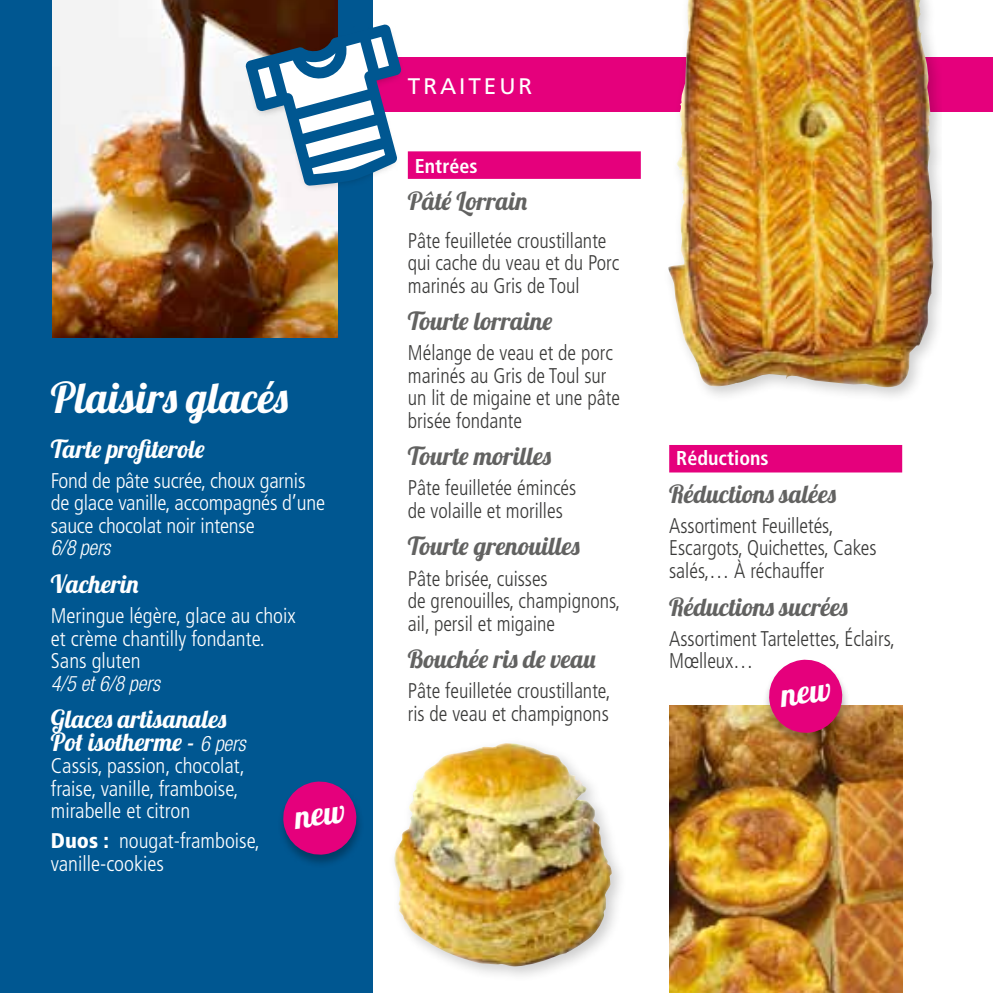
<style>
.page{position:relative;width:993px;height:993px;background:#fff}
.page>*{position:absolute;margin:0;border:0;box-sizing:border-box;transform-origin:0 0}
.t1{font:42.5px "Lobster 1.4";color:#fff}
.t2{font:25px "Lobster 1.4";color:#626261}
.t3{font:25px/22.5px "Lobster 1.4";color:#fff}
.t4{font:22.5px "Frutiger";letter-spacing:.13em;color:#fff}
.t5{font:300 condensed 21.25px/22.5px "Frutiger";color:#3a3a39;scale:.95 1}
.t6{font:300 condensed 21.25px/22.5px "Frutiger";color:#fff}
.t7{font:italic 300 condensed 21.25px "Helvetica Neue LT Std";color:#fff;scale:.95 1}
.t8{font:700 condensed 20px "Frutiger";color:#fff}
.s1{font-family:"Helvetica Neue LT Std";font-weight:300;font-style:italic;font-stretch:condensed;font-size:21.25px}
.s2{font-weight:900}
</style>
<div class="page">
<div style="left:0;top:0;width:373px;height:992px;background:#005791"></div>
<div style="left:373px;top:57px;width:619px;height:54px;background:#e5007c"></div>
<div style="left:407px;top:151px;width:233px;height:28px;background:#e5007c"></div>
<div style="left:669px;top:445px;width:232px;height:27px;background:#e5007c"></div>
<div style="left:662px;top:0;width:279px;height:403px;background:#000;opacity:.2"></div>
<img style="left:667px;top:0;width:266px;height:389px">
<img style="left:53px;top:0;width:284px;height:338px">
<div style="left:387px;top:736px;width:240px;height:246px;background:#000;opacity:.2"></div>
<img style="left:391px;top:742px;width:220px;height:224px">
<img style="left:669px;top:705px;width:232px;height:287px">
<div style="left:762px;top:659px;width:88px;height:87px;background:#000;opacity:.3"></div>
<div style="left:245px;top:25px;width:161px;height:167px;background:#000;opacity:.35"></div>
<svg style="left:245px;top:24px;width:156px;height:162px"></svg>
<div style="left:277px;top:781px;width:87px;height:87px;background:#000;opacity:.3"></div>
<hr style="left:992px;top:57px;width:1px;height:54px;background:#e5007c">
<svg style="left:766px;top:659px;width:78px;height:76px;background:#dd3583"></svg>
<svg style="left:281px;top:781px;width:77px;height:75px"></svg>
<h1 class="t1" style="left:51px;top:370px;width:238px">Plaisirs glacés</h1>
<p class="t3" style="left:51px;top:437px;width:155px">Tarte profiterole</p>
<p class="t6" style="left:51px;top:469px;width:276px">Fond de pâte sucrée, choux garnis de glace vanille, accompagnés d’une sauce chocolat noir intense</p>
<p class="t7" style="left:51px;top:535px;width:64px">6/8 pers</p>
<p class="t3" style="left:51px;top:572px;width:89px">Vacherin</p>
<p class="t6" style="left:51px;top:604px;width:246px">Meringue légère, glace au choix et crème chantilly fondante.<br>Sans gluten</p>
<p class="t7" style="left:51px;top:670px;width:116px">4/5 et 6/8 pers</p>
<p class="t3" style="left:51px;top:707px;width:196px">Glaces artisanales<br>Pot isotherme - <span class="s1">6 pers</span></p>
<p class="t6" style="left:51px;top:754px;width:195px">Cassis, passion, chocolat, fraise, vanille, framboise, mirabelle et citron</p>
<p class="t6" style="left:51px;top:829px;width:211px"><span class="s2">Duos :</span> nougat-framboise, vanille-cookies</p>
<p class="t4" style="left:408px;top:73px;width:126px">TRAITEUR</p>
<p class="t8" style="left:415px;top:154px;width:64px">Entrées</p>
<p class="t2" style="left:407px;top:185px;width:121px">Pâté Lorrain</p>
<p class="t5" style="left:407px;top:229px;width:224px">Pâte feuilletée croustillante qui cache du veau et du Porc marinés au Gris de Toul</p>
<p class="t2" style="left:407px;top:305px;width:146px">Tourte lorraine</p>
<p class="t5" style="left:407px;top:342px;width:225px">Mélange de veau et de porc marinés au Gris de Toul sur un lit de migaine et une pâte brisée fondante</p>
<p class="t2" style="left:407px;top:440px;width:144px">Tourte morilles</p>
<p class="t5" style="left:407px;top:477px;width:179px">Pâte feuilletée émincés de volaille et morilles</p>
<p class="t2" style="left:407px;top:530px;width:173px">Tourte grenouilles</p>
<p class="t5" style="left:407px;top:567px;width:225px">Pâte brisée, cuisses<br>de grenouilles, champignons, ail, persil et migaine</p>
<p class="t2" style="left:407px;top:642px;width:189px">Bouchée ris de veau</p>
<p class="t5" style="left:407px;top:679px;width:215px">Pâte feuilletée croustillante, ris de veau et champignons</p>
<p class="t8" style="left:676px;top:446px;width:94px">Réductions</p>
<p class="t2" style="left:669px;top:477px;width:168px">Réductions salées</p>
<p class="t5" style="left:669px;top:514px;width:220px">Assortiment Feuilletés,<br>Escargots, Quichettes, Cakes salés,… À réchauffer</p>
<p class="t2" style="left:669px;top:590px;width:180px">Réductions sucrées</p>
<p class="t5" style="left:669px;top:627px;width:239px">Assortiment Tartelettes, Éclairs,<br>Mœlleux…</p>
</div>
